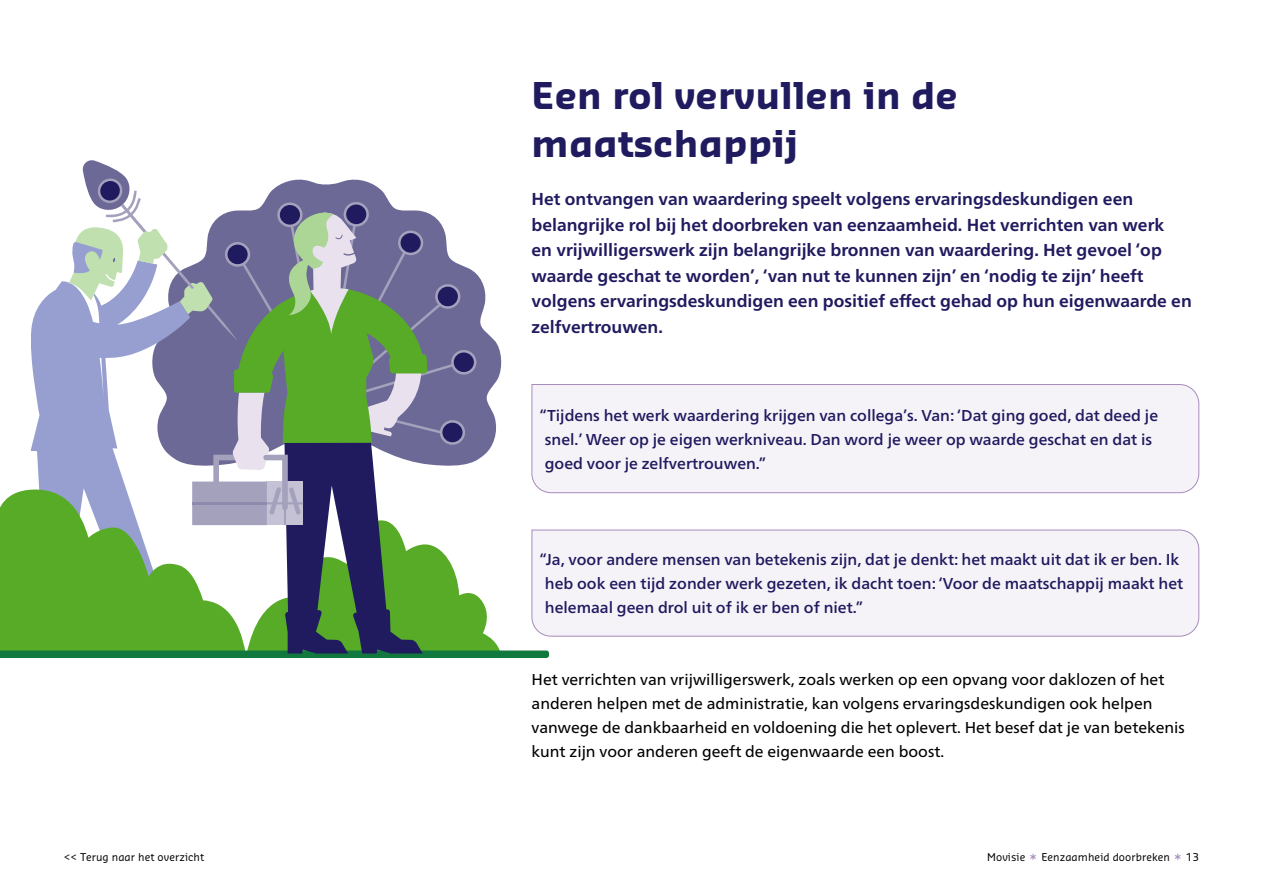
<style>
.page{position:relative;width:1263px;height:893px;background:#fff}
.page>*{position:absolute;margin:0;border:0;box-sizing:border-box;transform-origin:0 0}
.t1{font:700 36px/48px "Sansa";letter-spacing:.01em;color:#201a5f}
.t2{font:700 17.25px/25.5px "Frutiger Neue LT Pro";color:#201a5f}
.t3{font:500 15.75px/24px "Frutiger Neue LT Pro";color:#201a5f}
.t4{font:15.75px/24px "Frutiger Neue LT Pro";color:#000}
.t5{font:10.5px "Sansa";letter-spacing:.01em;color:#000}
.s1{font-size:15px;color:#a68bbc}
</style>
<div class="page">
<svg style="left:0;top:160px;width:549px;height:498px"></svg>
<div style="left:531px;top:384px;width:668px;height:109px;background:#f6f3f8"></div>
<div style="left:531px;top:529px;width:668px;height:108px;background:#f6f3f8"></div>
<p class="t5" style="left:64px;top:850px;width:142px">&lt;&lt; Terug naar het overzicht</p>
<h1 class="t1" style="left:531px;top:70px;width:428px">Een rol vervullen in de maatschappij</h1>
<p class="t2" style="left:531px;top:186px;width:662px">Het ontvangen van waardering speelt volgens ervaringsdeskundigen een belangrijke rol bij het doorbreken van eenzaamheid. Het verrichten van werk<br>en vrijwilligerswerk zijn belangrijke bronnen van waardering. Het gevoel ‘op waarde geschat te worden’, ‘van nut te kunnen zijn’ en ‘nodig te zijn’ heeft volgens ervaringsdeskundigen een positief effect gehad op hun eigenwaarde en zelfvertrouwen.</p>
<p class="t3" style="left:545px;top:403px;width:615px;text-indent:-5px">“Tijdens het werk waardering krijgen van collega’s. Van: ‘Dat ging goed, dat deed je snel.’ Weer op je eigen werkniveau. Dan word je weer op waarde geschat en dat is goed voor je zelfvertrouwen.”</p>
<p class="t3" style="left:545px;top:547px;width:640px;text-indent:-5px">“Ja, voor andere mensen van betekenis zijn, dat je denkt: het maakt uit dat ik er ben. Ik heb ook een tijd zonder werk gezeten, ik dacht toen: ‘Voor de maatschappij maakt het helemaal geen drol uit of ik er ben of niet.”</p>
<p class="t4" style="left:531px;top:667px;width:655px">Het verrichten van vrijwilligerswerk, zoals werken op een opvang voor daklozen of het anderen helpen met de administratie, kan volgens ervaringsdeskundigen ook helpen vanwege de dankbaarheid en voldoening die het oplevert. Het besef dat je van betekenis kunt zijn voor anderen geeft de eigenwaarde een boost.</p>
<p class="t5" style="left:987px;top:850px;width:214px">Movisie <span class="s1">*</span> Eenzaamheid doorbreken <span class="s1">*</span> 13</p>
</div>
